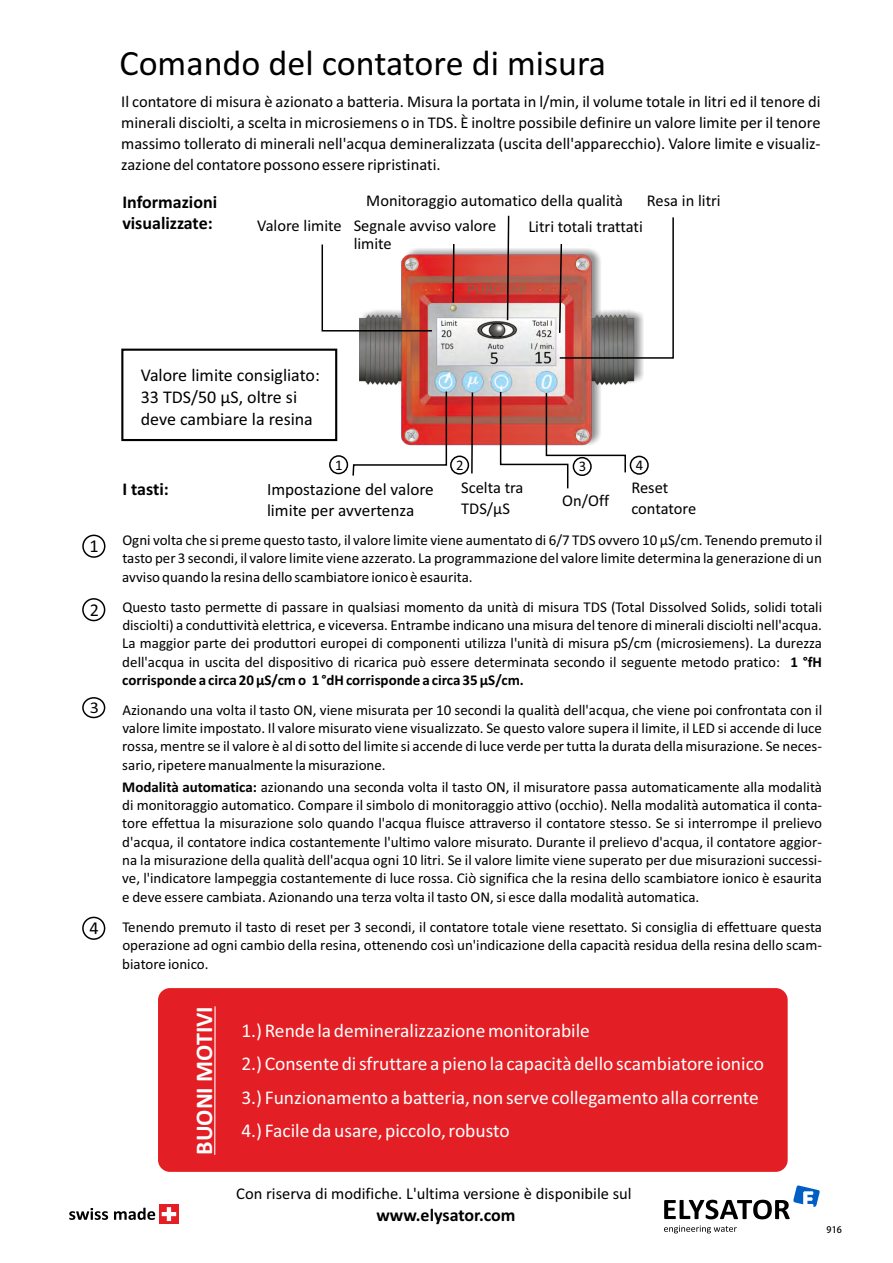
<style>
.page{position:relative;width:893px;height:1263px;background:#fff}
.page>*{position:absolute;margin:0;border:0;box-sizing:border-box;transform-origin:0 0}
.t1{font:36px "Calibri";color:#000}
.t2{font:700 24px "Calibri";color:#fefefe}
.t3{font:19.5px/33.3px "Calibri";color:#fefefe}
.t4{font:18.15px "Calibri";color:#000}
.t5{font:18px/21.9px "Calibri";color:#000}
.t6{font:700 18px "Calibri";color:#000}
.t7{font:17.25px/20.7px "Calibri";color:#000}
.t8{font:16.5px/20.7px "Calibri";color:#000}
.t9{font:16.5px "Calibri";color:#000;scale:1.1 1}
.t10{font:15px/18.3px "Calibri";color:#000;text-align:justify}
.t11{font:14.7px "Calibri";color:#000}
.t12{font:9px "Adobe Heiti Std";color:#000}
.s1{font-weight:700}
</style>
<div class="page">
<svg style="left:664px;top:1185px;width:156px;height:34px"></svg>
<svg style="left:664px;top:1225px;width:73px;height:8px"></svg>
<div style="left:159px;top:1204px;width:20px;height:19px;background:#e31e24"></div>
<svg style="left:162px;top:1207px;width:14px;height:14px"></svg>
<svg style="left:69px;top:1208px;width:39px;height:12px"></svg>
<svg style="left:114px;top:1208px;width:41px;height:12px"></svg>
<div style="left:121px;top:349px;width:216px;height:92px;border:2px solid #000"></div>
<div style="left:329px;top:455px;width:19px;height:19px;border:2px solid #000;border-radius:50%"></div>
<div style="left:450px;top:455px;width:19px;height:20px;border:2px solid #000;border-radius:50%"></div>
<div style="left:630px;top:456px;width:19px;height:19px;border:2px solid #000;border-radius:50%"></div>
<img style="left:359px;top:249px;width:284px;height:197px">
<svg style="left:352px;top:390px;width:96px;height:86px"></svg>
<svg style="left:470px;top:391px;width:4px;height:83px"></svg>
<svg style="left:499px;top:390px;width:128px;height:99px"></svg>
<svg style="left:321px;top:244px;width:112px;height:88px"></svg>
<svg style="left:452px;top:244px;width:3px;height:60px"></svg>
<svg style="left:506px;top:215px;width:4px;height:107px"></svg>
<svg style="left:558px;top:217px;width:116px;height:142px"></svg>
<div style="left:158px;top:988px;width:630px;height:184px;background:#e31e24;border-radius:12px"></div>
<hr style="left:214px;top:1006px;width:2px;height:149px;background:#fefefe">
<div style="left:82px;top:535px;width:23px;height:23px;border:2px solid #000;border-radius:50%"></div>
<div style="left:82px;top:598px;width:23px;height:23px;border:2px solid #000;border-radius:50%"></div>
<div style="left:82px;top:697px;width:23px;height:21px;border:2px solid #000;border-radius:50%"></div>
<div style="left:82px;top:917px;width:23px;height:23px;border:2px solid #000;border-radius:50%"></div>
<h1 class="t1" style="left:119px;top:48px;width:488px">Comando del contatore di misura</h1>
<p class="t8" style="left:121px;top:93px;width:701px;text-align:justify">Il contatore di misura è azionato a batteria. Misura la portata in l/min, il volume totale in litri ed il tenore di minerali disciolti, a scelta in microsiemens o in TDS. È inoltre possibile definire un valore limite per il tenore massimo tollerato di minerali nell'acqua demineralizzata (uscita dell'apparecchio). Valore limite e visualiz&shy;zazione del contatore possono essere ripristinati.</p>
<p class="t8" style="left:647px;top:192px;width:75px">Resa in litri</p>
<p class="t6" style="left:122px;top:194px;width:96px">Informazioni</p>
<p class="t8" style="left:366px;top:192px;width:258px">Monitoraggio automatico della qualità</p>
<p class="t6" style="left:122px;top:215px;width:92px">visualizzate:</p>
<p class="t8" style="left:354px;top:217px;width:144px;line-height:18.1px">Segnale avviso valore limite</p>
<p class="t8" style="left:257px;top:216px;width:86px">Valore limite</p>
<p class="t8" style="left:528px;top:217px;width:116px">Litri totali trattati</p>
<p class="t4" style="left:90px;top:539px;width:11px">1</p>
<p class="t4" style="left:90px;top:602px;width:11px">2</p>
<p class="t9" style="left:90px;top:701px;width:10px">3</p>
<p class="t4" style="left:89px;top:921px;width:11px">4</p>
<p class="t5" style="left:141px;top:365px;width:181px">Valore limite consigliato:<br>33 TDS/50 µS, oltre si deve cambiare la resina</p>
<p class="t11" style="left:335px;top:459px;width:9px">1</p>
<p class="t11" style="left:456px;top:459px;width:9px">2</p>
<p class="t11" style="left:579px;top:460px;width:9px">3</p>
<p class="t11" style="left:636px;top:459px;width:9px">4</p>
<p class="t6" style="left:122px;top:482px;width:48px">I tasti:</p>
<p class="t8" style="left:461px;top:478px;width:64px">Scelta tra<br>TDS/µS</p>
<p class="t7" style="left:267px;top:480px;width:168px">Impostazione del valore limite per avvertenza</p>
<p class="t8" style="left:631px;top:479px;width:66px">Reset contatore</p>
<p class="t8" style="left:562px;top:492px;width:48px">On/Off</p>
<p class="t10" style="left:122px;top:532px;width:701px">Ogni volta che si preme questo tasto, il valore limite viene aumentato di 6/7 TDS ovvero 10 µS/cm. Tenendo premuto il tasto per 3 secondi, il valore limite viene azzerato. La programmazione del valore limite determina la generazione di un avviso quando la resina dello scambiatore ionico è esaurita.</p>
<p class="t10" style="left:122px;top:599px;width:701px">Questo tasto permette di passare in qualsiasi momento da unità di misura TDS (Total Dissolved Solids, solidi totali disciolti) a conduttività elettrica, e viceversa. Entrambe indicano una misura del tenore di minerali disciolti nell'acqua.<br>La maggior parte dei produttori europei di componenti utilizza l'unità di misura pS/cm (microsiemens). La durezza dell'acqua in uscita del dispositivo di ricarica può essere determinata secondo il seguente metodo pratico: <span class="s1">1 °fH corrisponde a circa 20 µS/cm o 1 °dH corrisponde a circa 35 µS/cm.</span></p>
<p class="t10" style="left:122px;top:702px;width:701px">Azionando una volta il tasto ON, viene misurata per 10 secondi la qualità dell'acqua, che viene poi confrontata con il valore limite impostato. Il valore misurato viene visualizzato. Se questo valore supera il limite, il LED si accende di luce rossa, mentre se il valore è al di sotto del limite si accende di luce verde per tutta la durata della misurazione. Se neces&shy;sario, ripetere manualmente la misurazione.</p>
<p class="t10" style="left:122px;top:779px;width:701px"><span class="s1">Modalità automatica:</span> azionando una seconda volta il tasto ON, il misuratore passa automaticamente alla modalità di monitoraggio automatico. Compare il simbolo di monitoraggio attivo (occhio). Nella modalità automatica il conta&shy;tore effettua la misurazione solo quando l'acqua fluisce attraverso il contatore stesso. Se si interrompe il prelievo d'acqua, il contatore indica costantemente l'ultimo valore misurato. Durante il prelievo d'acqua, il contatore aggior&shy;na la misurazione della qualità dell'acqua ogni 10 litri. Se il valore limite viene superato per due misurazioni successi&shy;ve, l'indicatore lampeggia costantemente di luce rossa. Ciò significa che la resina dello scambiatore ionico è esaurita e deve essere cambiata. Azionando una terza volta il tasto ON, si esce dalla modalità automatica.</p>
<p class="t10" style="left:122px;top:919px;width:701px">Tenendo premuto il tasto di reset per 3 secondi, il contatore totale viene resettato. Si consiglia di effettuare questa operazione ad ogni cambio della resina, ottenendo così un'indicazione della capacità residua della resina dello scam&shy;biatore ionico.</p>
<h2 class="t2" style="left:194px;top:1155px;width:150px;rotate:-90deg">BUONI MOTIVI</h2>
<h3 class="t3" style="left:241px;top:1015px;width:524px">1.) Rende la demineralizzazione monitorabile<br>2.) Consente di sfruttare a pieno la capacità dello scambiatore ionico 3.) Funzionamento a batteria, non serve collegamento alla corrente 4.) Facile da usare, piccolo, robusto</h3>
<p class="t8" style="left:236px;top:1185px;width:397px">Con riserva di modifiche. L'ultima versione è disponibile sul</p>
<p class="t6" style="left:376px;top:1208px;width:141px">www.elysator.com</p>
<p class="t12" style="left:827px;top:1225px;width:17px">916</p>
</div>
